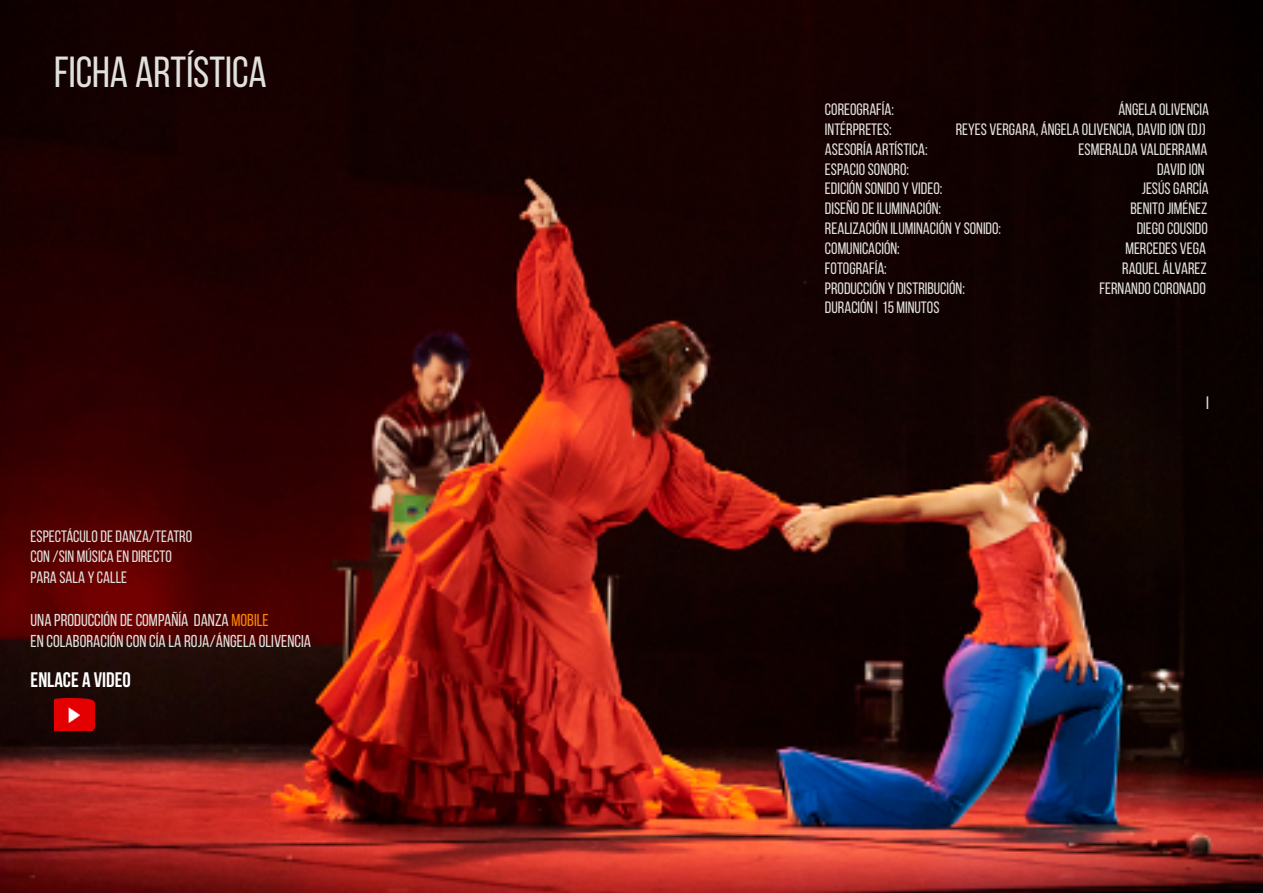
<style>
.page{position:relative;width:1263px;height:893px;background:#fff}
.page>*{position:absolute;margin:0;border:0;box-sizing:border-box;transform-origin:0 0}
.t1{font:43.5px "Bebas Neue";color:#e0e0dc}
.t2{font:700 21px "Bebas Neue";color:#fff}
.t3{font:18px "Bebas Neue";color:#e0e0dc}
.t4{font:17.25px/21.6px "Bebas Neue";color:#e0e0dc}
.t5{font:16.5px/19.8px "Bebas Neue";color:#e0e0dc}
.s1{color:#f98300}
</style>
<div class="page">
<img style="left:0;top:0;width:1263px;height:893px">
<img style="left:54px;top:698px;width:40px;height:32px">
<h1 class="t1" style="left:54px;top:48px;width:214px">FICHA ARTÍSTICA</h1>
<p class="t5" style="left:31px;top:526px;width:163px">ESPECTÁCULO DE DANZA/TEATRO<br>CON /SIN MÚSICA EN DIRECTO</p>
<p class="t5" style="left:31px;top:567px;width:98px">PARA SALA Y CALLE</p>
<p class="t4" style="left:31px;top:609px;width:282px">UNA PRODUCCIÓN DE COMPAÑÍA DANZA <span class="s1">MOBILE<br></span>EN COLABORACIÓN CON CÍA LA ROJA/ÁNGELA OLIVENCIA</p>
<p class="t2" style="left:31px;top:668px;width:102px">ENLACE A VIDEO</p>
<p class="t5" style="left:825px;top:100px;width:71px">COREOGRAFÍA:</p>
<p class="t5" style="left:1118px;top:100px;width:92px">ÁNGELA OLIVENCIA</p>
<p class="t5" style="left:825px;top:119px;width:68px">INTÉRPRETES:</p>
<p class="t5" style="left:956px;top:119px;width:251px">REYES VERGARA, ÁNGELA OLIVENCIA, DAVID ION (DJ)</p>
<p class="t5" style="left:825px;top:139px;width:104px">ASESORÍA ARTÍSTICA:</p>
<p class="t5" style="left:1078px;top:139px;width:130px">ESMERALDA VALDERRAMA</p>
<p class="t5" style="left:825px;top:159px;width:85px">ESPACIO SONORO:</p>
<p class="t5" style="left:1157px;top:159px;width:49px">DAVID ION</p>
<p class="t5" style="left:825px;top:179px;width:119px">EDICIÓN SONIDO Y VIDEO:</p>
<p class="t5" style="left:1142px;top:179px;width:68px">JESÚS GARCÍA</p>
<p class="t5" style="left:825px;top:199px;width:118px">DISEÑO DE ILUMINACIÓN:</p>
<p class="t5" style="left:1130px;top:199px;width:79px">BENITO JIMÉNEZ</p>
<p class="t5" style="left:825px;top:218px;width:178px">REALIZACIÓN ILUMINACIÓN Y SONIDO:</p>
<p class="t5" style="left:1137px;top:218px;width:73px">DIEGO COUSIDO</p>
<p class="t5" style="left:825px;top:238px;width:76px">COMUNICACIÓN:</p>
<p class="t5" style="left:1125px;top:238px;width:82px">MERCEDES VEGA</p>
<p class="t5" style="left:825px;top:258px;width:63px">FOTOGRAFÍA:</p>
<p class="t5" style="left:1122px;top:258px;width:86px">RAQUEL ÁLVAREZ</p>
<p class="t5" style="left:825px;top:278px;width:141px">PRODUCCIÓN Y DISTRIBUCIÓN:</p>
<p class="t5" style="left:1099px;top:278px;width:108px">FERNANDO CORONADO</p>
<p class="t5" style="left:825px;top:298px;width:116px">DURACIÓN| 15 MINUTOS</p>
<p class="t3" style="left:1206px;top:393px;width:4px">I</p>
</div>
